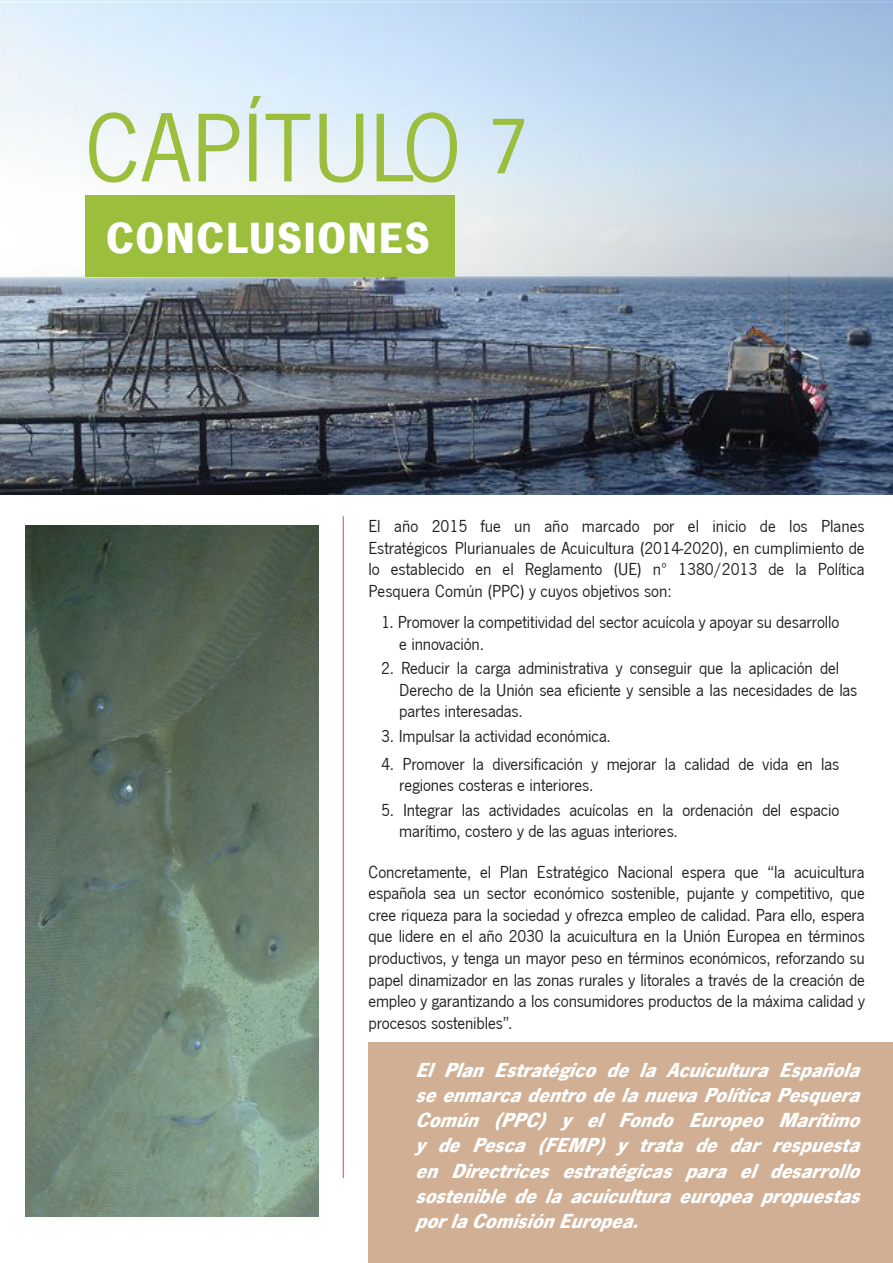
<style>
.page{position:relative;width:893px;height:1263px;background:#fff}
.page>*{position:absolute;margin:0;border:0;box-sizing:border-box;transform-origin:0 0}
.t1{font:89.25px "News Got DCD";letter-spacing:.005em;color:#9bbe3c}
.t2{font:700 45px "News Got T";letter-spacing:.025em;color:#fff}
.t3{font:italic 700 21px/25.2px "News Got T";color:#fff;text-align:justify}
.Body_Text{font:18px/21.6px "News Got T";letter-spacing:-.005em;color:#231f20}
.s1{font-style:inherit}
</style>
<div class="page">
<img style="left:0;top:0;width:893px;height:495px">
<div style="left:85px;top:195px;width:370px;height:81px;background:#9bbe3c"></div>
<hr style="left:343px;top:516px;width:1px;height:662px;background:#da443f">
<div style="left:369px;top:1043px;width:524px;height:220px;background:#d1af94"></div>
<img style="left:26px;top:525px;width:293px;height:691px">
<p class="t1" style="left:85px;top:92px;width:442px">CAPÍTULO 7</p>
<p class="t2" style="left:106px;top:211px;width:325px">CONCLUSIONES</p>
<p class="Body_Text" style="left:369px;top:515px;width:498px;text-align:justify">El año 2015 fue un año marcado por el inicio de los Planes Estratégicos Plurianuales de Acuicultura (2014-2020), <span class="s1">en cumplimiento de </span>lo establecido en el Reglamento (UE) nº 1380/2013 de la Política Pesquera Común (PPC) y cuyos objetivos son:</p>
<p class="Body_Text" style="left:399px;top:611px;width:441px;text-indent:-18px">1. Promover la competitividad del sector acuícola y apoyar su desarrollo e innovación.</p>
<p class="Body_Text" style="left:399px;top:658px;width:460px;text-indent:-18px">2. Reducir la carga administrativa y conseguir que la aplicación del<br>Derecho de la Unión sea eficiente y sensible a las necesidades de las partes interesadas.</p>
<p class="Body_Text" style="left:381px;top:725px;width:231px">3. Impulsar la actividad económica.</p>
<p class="Body_Text" style="left:399px;top:753px;width:441px;text-indent:-18px">4. Promover la diversificación y mejorar la calidad de vida en las regiones costeras e interiores.</p>
<p class="Body_Text" style="left:399px;top:799px;width:441px;text-indent:-18px">5. Integrar las actividades acuícolas en la ordenación del espacio marítimo, costero y de las aguas interiores.</p>
<p class="Body_Text" style="left:369px;top:861px;width:498px;text-align:justify">Concretamente, el Plan Estratégico Nacional espera que “la acuicultura española sea un sector económico sostenible, pujante y competitivo, que cree riqueza para la sociedad y ofrezca empleo de calidad. Para ello, espera que lidere en el año 2030 la acuicultura en la Unión Europea en términos productivos, y tenga un mayor peso en términos económicos, reforzando su papel dinamizador en las zonas rurales y litorales a través de la creación de empleo y garantizando a los consumidores productos de la máxima calidad y procesos sostenibles”.</p>
<p class="t3" style="left:415px;top:1057px;width:454px">El Plan Estratégico de la Acuicultura Española seenmarcadentrodelanuevaPolíticaPesquera Común (PPC) y el Fondo Europeo Marítimo y de Pesca (FEMP) y trata de dar respuesta en Directrices estratégicas para el desarrollo sostenibledelaacuiculturaeuropeapropuestas porlaComisiónEuropea.</p>
</div>
